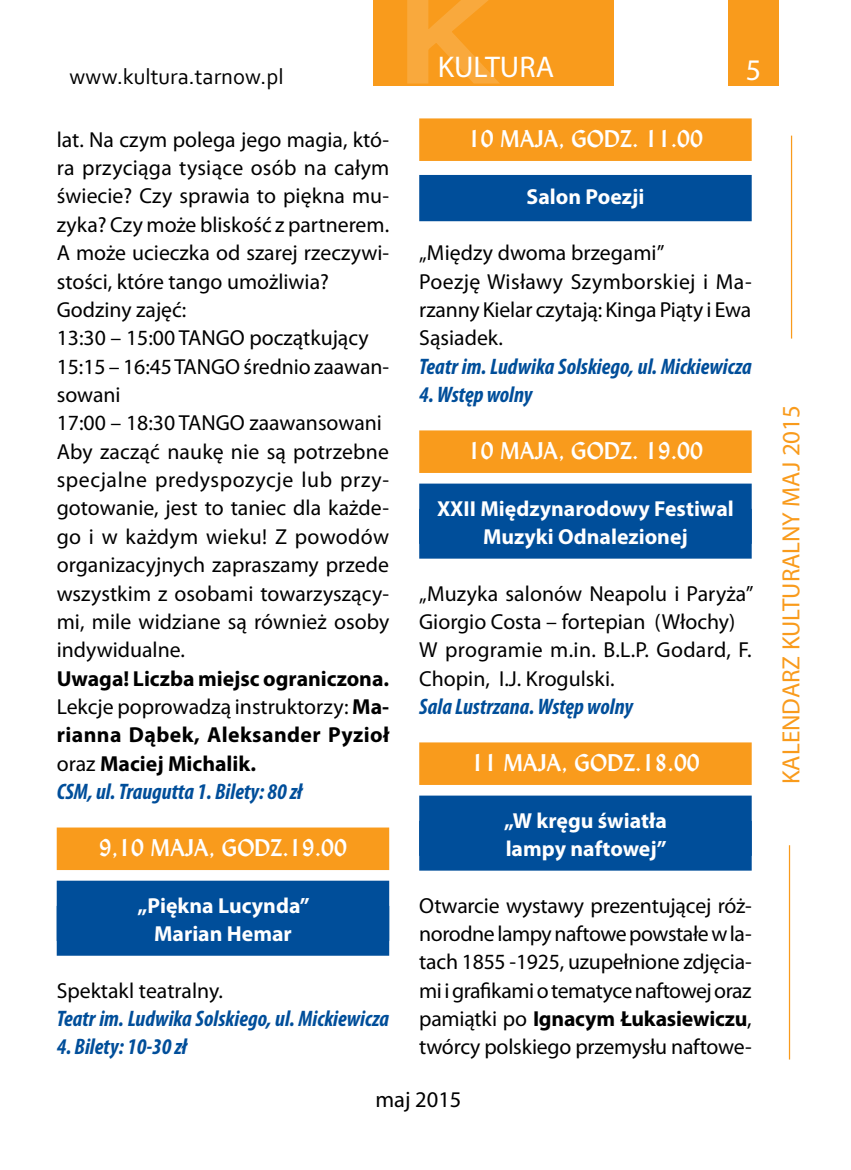
<style>
.page{position:relative;width:851px;height:1170px;background:#fff}
.page>*{position:absolute;margin:0;border:0;box-sizing:border-box;transform-origin:0 0}
.t1{font:30px "Myriad Pro";color:#fff}
.t2{font:25px "Myriad Pro";color:#f99b1c}
.t3{font:italic 700 condensed 22.5px "Myriad Pro";color:#004e9a}
.t4{font:700 22.5px "Lydian PL";color:#fff}
.t5{font:22.5px "Corbel";color:#000}
.t6{font:22.5px "Myriad Pro";color:#000}
.t7{font:21.75px/28.2px "Myriad Pro";color:#000}
.t8{font:700 21.75px/28.2px "Myriad Pro";letter-spacing:.02em;color:#000;text-align:justify}
.t9{font:700 21.75px/28.2px "Myriad Pro";color:#fff;text-align:center}
.s1{font-weight:400}
.s2{font-weight:700}
</style>
<div class="page">
<div style="left:373px;top:0;width:241px;height:85px;background:#f99b1c"></div>
<svg style="left:404px;top:0;width:164px;height:86px"></svg>
<div style="left:728px;top:0;width:50px;height:85px;background:#f99b1c"></div>
<hr style="left:790px;top:136px;width:2px;height:202px;background:#f99b1c">
<hr style="left:788px;top:845px;width:2px;height:214px;background:#f99b1c">
<div style="left:57px;top:827px;width:332px;height:43px;background:#f99b1c"></div>
<div style="left:57px;top:880px;width:332px;height:75px;background:#004e9a"></div>
<div style="left:419px;top:118px;width:332px;height:43px;background:#f99b1c"></div>
<div style="left:419px;top:175px;width:332px;height:46px;background:#004e9a"></div>
<div style="left:419px;top:430px;width:332px;height:43px;background:#f99b1c"></div>
<div style="left:419px;top:483px;width:332px;height:75px;background:#004e9a"></div>
<div style="left:419px;top:742px;width:332px;height:42px;background:#f99b1c"></div>
<div style="left:419px;top:795px;width:332px;height:75px;background:#004e9a"></div>
<p class="t5" style="left:70px;top:62px;width:215px">www.kultura.tarnow.pl</p>
<p class="t7" style="left:57px;top:125px;width:334px">lat. Na czym polega jego magia, któ&shy;ra przyciąga tysiące osób na całym świecie? Czy sprawia to piękna mu&shy;zyka? Czy może bliskość z partnerem.<br>A może ucieczka od szarej rzeczywi&shy;stości, które tango umożliwia?<br>Godziny zajęć:<br>13:30 – 15:00 TANGO początkujący<br>15:15 – 16:45 TANGO średnio zaawan&shy;sowani<br>17:00 – 18:30 TANGO zaawansowani<br>Aby zacząć naukę nie są potrzebne specjalne predyspozycje lub przy&shy;gotowanie, jest to taniec dla każde&shy;go i w każdym wieku! Z powodów organizacyjnych zapraszamy przede wszystkim z osobami towarzyszący&shy;mi, mile widziane są również osoby indywidualne.</p>
<p class="t8" style="left:57px;top:663px;width:334px">Uwaga! Liczba miejsc ograniczona.<br><span class="s1">Lekcje poprowadzą instruktorzy:</span> Ma&shy;rianna Dąbek, Aleksander Pyzioł <span class="s1">oraz</span> Maciej Michalik.</p>
<p class="t3" style="left:57px;top:777px;width:247px">CSM, ul. Traugutta 1. Bilety: 80 zł</p>
<p class="t4" style="left:99px;top:832px;width:249px">9,10 MAJA, GODZ.19.00</p>
<p class="t9" style="left:138px;top:890px;width:174px">„Piękna Lucynda”<br>Marian Hemar</p>
<p class="t7" style="left:57px;top:975px;width:168px">Spektakl teatralny.</p>
<p class="t3" style="left:57px;top:1004px;width:334px">Teatr im. Ludwika Solskiego, ul. Mickiewicza</p>
<p class="t3" style="left:57px;top:1032px;width:132px">4. Bilety: 10-30 zł</p>
<h1 class="t1" style="left:437px;top:48px;width:118px">KULTURA</h1>
<h1 class="t1" style="left:745px;top:51px;width:17px">5</h1>
<p class="t4" style="left:468px;top:124px;width:237px">10 MAJA, GODZ. 11.00</p>
<p class="t9" style="left:526px;top:181px;width:119px">Salon Poezji</p>
<p class="t7" style="left:419px;top:238px;width:334px">„Między dwoma brzegami”<br>Poezję Wisławy Szymborskiej i Ma&shy;rzanny Kielar czytają: Kinga Piąty i Ewa<br>Sąsiadek.</p>
<p class="t3" style="left:419px;top:352px;width:334px">Teatr im. Ludwika Solskiego, ul. Mickiewicza</p>
<p class="t3" style="left:419px;top:380px;width:115px">4. Wstęp wolny</p>
<p class="t4" style="left:468px;top:436px;width:237px">10 MAJA, GODZ. 19.00</p>
<p class="t9" style="left:437px;top:493px;width:298px">XXII Międzynarodowy Festiwal<br>Muzyki Odnalezionej</p>
<p class="t7" style="left:419px;top:578px;width:335px">„Muzyka salonów Neapolu i Paryża”<br>Giorgio Costa – fortepian (Włochy)<br>W programie m.in. B.L.P. Godard, F.<br>Chopin, I.J. Krogulski.</p>
<p class="t3" style="left:419px;top:692px;width:215px">Sala Lustrzana. Wstęp wolny</p>
<p class="t4" style="left:471px;top:747px;width:230px">11 MAJA, GODZ.18.00</p>
<p class="t9" style="left:504px;top:805px;width:164px;text-align:left">„W kręgu światła lampy naftowej”</p>
<p class="t7" style="left:419px;top:890px;width:334px;text-align:justify">Otwarcie wystawy prezentującej róż&shy;norodne lampy naftowe powstałe w la&shy;tach 1855 -1925, uzupełnione zdjęcia&shy;mi i grafikami o tematyce naftowej oraz pamiątki po <span class="s2">Ignacym Łukasiewiczu</span>, twórcy polskiego przemysłu naftowe-</p>
<p class="t6" style="left:375px;top:1085px;width:88px">maj 2015</p>
<p class="t2" style="left:775px;top:784px;width:381px;rotate:-90deg">KALENDARZ KULTURALNY MAJ 2015</p>
</div>
